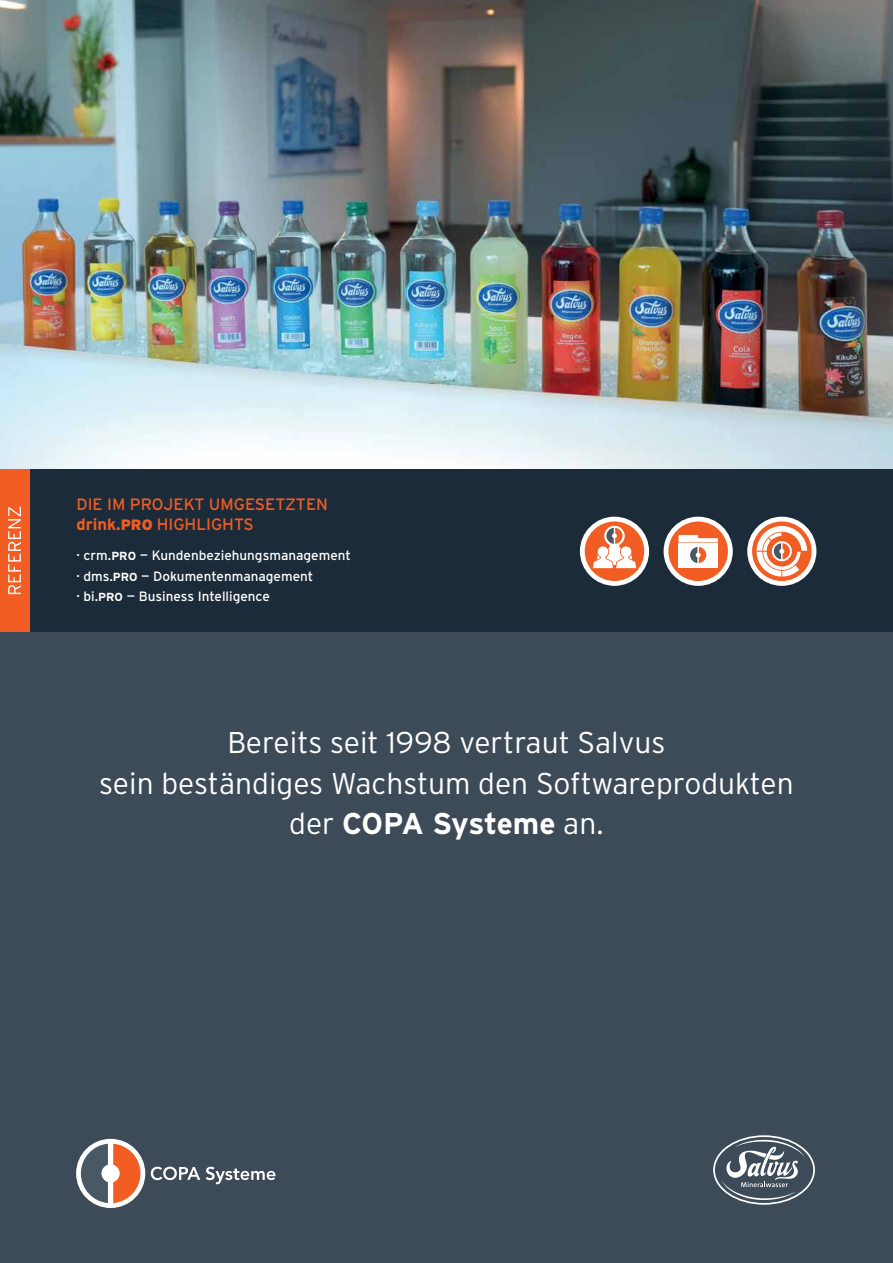
<style>
.page{position:relative;width:893px;height:1263px;background:#3d4a57}
.page>*{position:absolute;margin:0;border:0;box-sizing:border-box;transform-origin:0 0}
.t1{font:300 30px/40.5px "Interstate";color:#fff;text-align:center}
.t2{font:16.5px/20.2px "Interstate";color:#f15d22}
.t3{font:13.5px/20.2px "Interstate";color:#fff}
.s1{font-weight:700}
.s2{font-weight:900;font-size:15px}
.s3{font-weight:700;font-size:11.7px}
</style>
<div class="page">
<img style="left:0;top:0;width:893px;height:469px">
<div style="left:0;top:469px;width:893px;height:162px;background:#1c2b39"></div>
<div style="left:0;top:469px;width:29px;height:162px;background:#f15d22"></div>
<svg style="left:8px;top:507px;width:13px;height:87px"></svg>
<svg style="left:580px;top:517px;width:69px;height:69px"></svg>
<div style="left:585px;top:521px;width:59px;height:60px;background:#f15d22;border-radius:50%"></div>
<svg style="left:592px;top:526px;width:45px;height:42px"></svg>
<div style="left:664px;top:517px;width:69px;height:69px;background:#fff;border-radius:50%"></div>
<div style="left:668px;top:521px;width:60px;height:60px;background:#f15d22;border-radius:50%"></div>
<div style="left:678px;top:543px;width:40px;height:24px;background:#fff"></div>
<svg style="left:678px;top:535px;width:40px;height:28px"></svg>
<div style="left:747px;top:517px;width:69px;height:69px;background:#fff;border-radius:50%"></div>
<svg style="left:752px;top:521px;width:60px;height:60px"></svg>
<svg style="left:756px;top:526px;width:51px;height:51px"></svg>
<div style="left:76px;top:1139px;width:69px;height:69px;background:#fff;border-radius:50%"></div>
<svg style="left:206px;top:1166px;width:70px;height:18px"></svg>
<svg style="left:151px;top:1166px;width:49px;height:14px"></svg>
<svg style="left:81px;top:1144px;width:60px;height:59px"></svg>
<svg style="left:713px;top:1135px;width:102px;height:70px"></svg>
<div style="left:715px;top:1137px;width:98px;height:66px;background:#3d4a57;border-radius:50%"></div>
<svg style="left:721px;top:1140px;width:84px;height:60px"></svg>
<p class="t2" style="left:77px;top:494px;width:253px">DIE IM PROJEKT UMGESETZTEN <span class="s1">drink.</span><span class="s2">PRO</span> HIGHLIGHTS</p>
<p class="t3" style="left:77px;top:545px;width:276px">· crm.<span class="s3">PRO</span> — Kundenbeziehungsmanagement · dms.<span class="s3">PRO</span> — Dokumentenmanagement<br>· bi.<span class="s3">PRO</span> — Business Intelligence</p>
<h1 class="t1" style="left:99px;top:722px;width:696px">Bereits seit 1998 vertraut Salvus<br>sein beständiges Wachstum den Softwareprodukten der <span class="s1">COPA Systeme</span> an.</h1>
</div>
